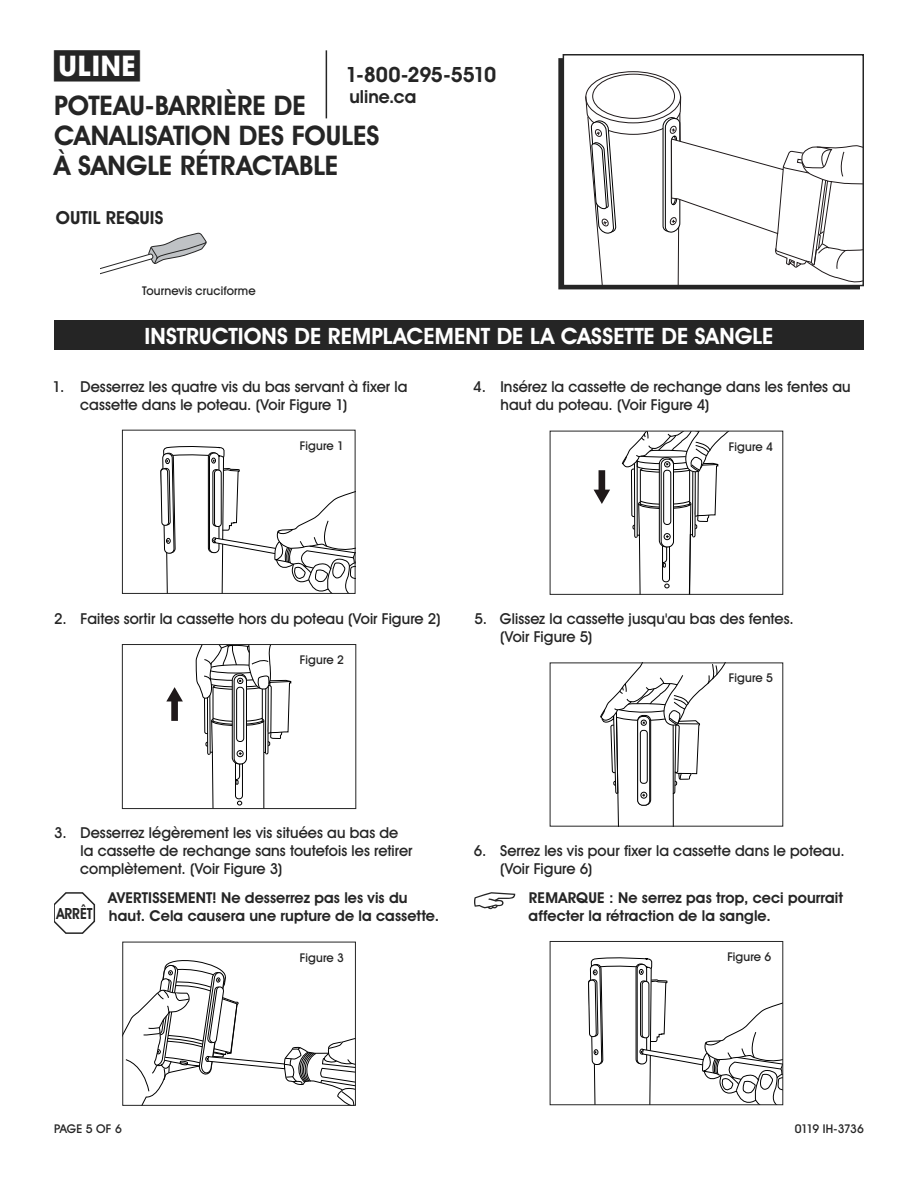
<style>
.page{position:relative;width:918px;height:1188px;background:#fff}
.page>*{position:absolute;margin:0;border:0;box-sizing:border-box;transform-origin:0 0}
.t1{font:700 28.5px "Uline Two Knine";color:#252525}
.t2{font:700 27px/30px "Uline Two Knine";color:#252525}
.t3{font:700 22.5px "Uline Two Knine";letter-spacing:.005em;color:#fff}
.t4{font:700 21px "Uline Two Knine";letter-spacing:-.02em;color:#252525}
.t5{font:700 18px "Uline Two Knine";color:#252525}
.t6{font:700 15.3px "Uline Two Knine";color:#252525;scale:.89 1}
.t7{font:15px/18px "Uline Two Knine";letter-spacing:.005em;color:#252525}
.t8{font:700 15px/18px "Uline Two Knine";letter-spacing:.005em;color:#252525}
.t9{font:12px "Uline Two Knine";letter-spacing:.01em;color:#252525}
.t10{font:12px "Uline Two Knine";letter-spacing:-.05em;color:#252525}
</style>
<div class="page">
<hr style="left:326px;top:50px;width:1px;height:68px;background:#252525">
<div style="left:54px;top:320px;width:810px;height:30px;background:#252525"></div>
<svg style="left:100px;top:233px;width:107px;height:42px"></svg>
<svg style="left:54px;top:892px;width:41px;height:42px"></svg>
<svg style="left:474px;top:892px;width:41px;height:17px"></svg>
<svg style="left:594px;top:470px;width:16px;height:34px"></svg>
<svg style="left:622px;top:433px;width:105px;height:160px"></svg>
<div style="left:550px;top:431px;width:233px;height:164px;border:1px solid #252525"></div>
<svg style="left:600px;top:665px;width:125px;height:160px"></svg>
<svg style="left:124px;top:960px;width:230px;height:144px"></svg>
<div style="left:122px;top:942px;width:234px;height:164px;border:1px solid #252525"></div>
<svg style="left:166px;top:687px;width:17px;height:34px"></svg>
<svg style="left:196px;top:646px;width:96px;height:161px"></svg>
<div style="left:122px;top:644px;width:234px;height:165px;border:1px solid #252525"></div>
<svg style="left:588px;top:957px;width:193px;height:146px"></svg>
<div style="left:550px;top:941px;width:233px;height:164px;border:1px solid #252525"></div>
<svg style="left:160px;top:446px;width:193px;height:146px"></svg>
<div style="left:122px;top:430px;width:233px;height:164px;border:1px solid #252525"></div>
<div style="left:558px;top:58px;width:302px;height:231px;border:2px solid #252525"></div>
<div style="left:563px;top:55px;width:300px;height:231px;background:#fff"></div>
<svg style="left:585px;top:96px;width:276px;height:187px"></svg>
<div style="left:563px;top:54px;width:301px;height:232px;border:2px solid #252525"></div>
<h1 class="t1" style="left:54px;top:49px;width:87px">π</h1>
<h3 class="t4" style="left:345px;top:62px;width:152px">1-800-295-5510</h3>
<h2 class="t2" style="left:54px;top:90px;width:327px">POTEAU-BARRIÈRE DE<br>CANALISATION DES FOULES<br>À SANGLE RÉTRACTABLE</h2>
<p class="t5" style="left:349px;top:86px;width:68px">uline.ca</p>
<p class="t5" style="left:56px;top:207px;width:109px">OUTIL REQUIS</p>
<p class="t9" style="left:142px;top:283px;width:115px">Tournevis cruciforme</p>
<h3 class="t3" style="left:145px;top:322px;width:630px">INSTRUCTIONS DE REMPLACEMENT DE LA CASSETTE DE SANGLE</h3>
<p class="t7" style="left:80px;top:377px;width:329px;text-indent:-28px">1. Desserrez les quatre vis du bas servant à fixer la cassette dans le poteau. (Voir Figure 1)</p>
<p class="t7" style="left:500px;top:377px;width:352px;text-indent:-27px">4. Insérez la cassette de rechange dans les fentes au haut du poteau. (Voir Figure 4)</p>
<p class="t9" style="left:300px;top:438px;width:46px">Figure 1</p>
<p class="t9" style="left:729px;top:439px;width:46px">Figure 4</p>
<p class="t7" style="left:54px;top:609px;width:388px">2. Faites sortir la cassette hors du poteau (Voir Figure 2)</p>
<p class="t9" style="left:300px;top:653px;width:46px">Figure 2</p>
<p class="t7" style="left:500px;top:609px;width:295px;text-indent:-26px">5. Glissez la cassette jusqu'au bas des fentes. (Voir Figure 5)</p>
<p class="t9" style="left:729px;top:671px;width:46px">Figure 5</p>
<p class="t7" style="left:80px;top:824px;width:334px;text-indent:-26px">3. Desserrez légèrement les vis situées au bas de la cassette de rechange sans toutefois les retirer complètement. (Voir Figure 3)</p>
<p class="t8" style="left:108px;top:888px;width:332px">AVERTISSEMENT! Ne desserrez pas les vis du haut. Cela causera une rupture de la cassette.</p>
<p class="t7" style="left:500px;top:842px;width:346px;text-indent:-26px">6. Serrez les vis pour fixer la cassette dans le poteau. (Voir Figure 6)</p>
<p class="t8" style="left:529px;top:888px;width:316px">REMARQUE : Ne serrez pas trop, ceci pourrait</p>
<p class="t6" style="left:56px;top:904px;width:42px">ARRÊT</p>
<p class="t8" style="left:529px;top:906px;width:244px">affecter la rétraction de la sangle.</p>
<p class="t9" style="left:300px;top:950px;width:46px">Figure 3</p>
<p class="t9" style="left:727px;top:949px;width:46px">Figure 6</p>
<p class="t9" style="left:54px;top:1122px;width:69px">PAGE 5 OF 6</p>
<p class="t10" style="left:795px;top:1122px;width:71px">0119 IH-3736</p>
</div>
